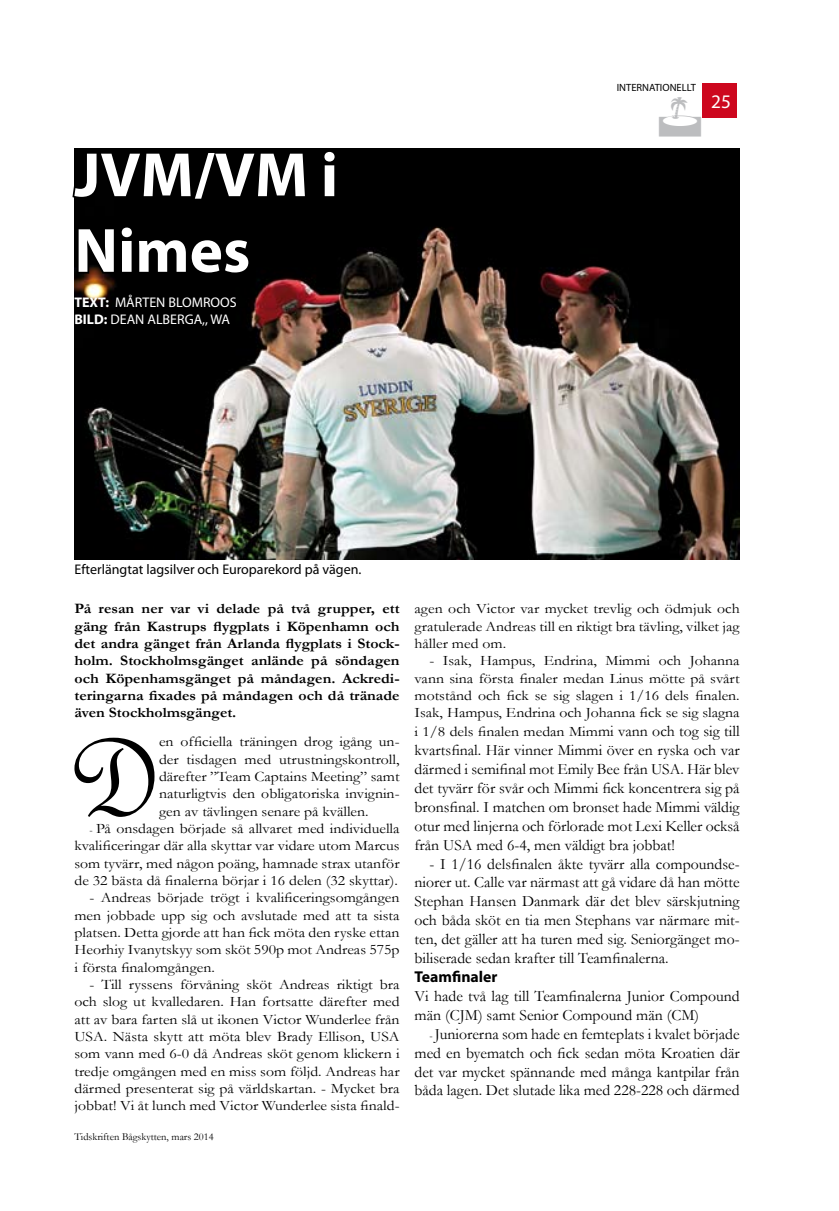
<style>
.page{position:relative;width:839px;height:1211px;background:#fff}
.page>*{position:absolute;margin:0;border:0;box-sizing:border-box;transform-origin:0 0}
.t1{font:120.58px "French Script";color:#000;scale:1.09 1}
.t2{font:700 63px/75.6px "Myriad Pro";color:#fff}
.t3{font:19.25px "Myriad Pro";color:#fff}
.t4{font:15.75px/18.9px "Garamond";color:#000;text-align:justify}
.t5{font:700 15.75px "Myriad Pro";color:#000}
.t6{font:14.53px/17.3px "Garamond";color:#000;text-align:justify;scale:1.09 1}
.t7{font:700 14.53px/17.3px "Garamond";color:#000;text-align:justify;scale:1.09 1}
.t8{font:14px "Myriad Pro";color:#000}
.t9{font:14px/16.8px "Myriad Pro";color:#fff}
.t10{font:10.5px "Garamond";color:#000}
.t11{font:10.5px "Myriad Pro";color:#000}
.s1{font-weight:700}
.s2{font-size:9.62px}
.s3{font-size:15.75px}
.s4{font-size:10.5px}
</style>
<div class="page">
<div style="left:702px;top:83px;width:35px;height:35px;background:#cd071e"></div>
<img style="left:74px;top:149px;width:665px;height:410px">
<div style="left:72px;top:149px;width:236px;height:54px;background:#000"></div>
<svg style="left:321px;top:148px;width:17px;height:52px"></svg>
<div style="left:75px;top:224px;width:177px;height:52px;background:#000"></div>
<h2 class="t2" style="left:74px;top:135px;width:265px">JVM/VM i<br>Nimes</h2>
<p class="t9" style="left:74px;top:294px;width:164px"><span class="s1">TEXT:</span> MÅRTEN BLOMROOS<br><span class="s1">BILD:</span> DEAN ALBERGA,, WA</p>
<p class="t11" style="left:616px;top:81px;width:81px">INTERNATIONELLT</p>
<h3 class="t3" style="left:711px;top:90px;width:21px">25</h3>
<p class="t8" style="left:74px;top:560px;width:288px">Efterlängtat lagsilver och Europarekord på vägen.</p>
<p class="t7" style="left:74px;top:600px;width:300px">På resan ner var vi delade på två grupper, ett gäng från Kastrups flygplats i Köpenhamn och det andra gänget från Arlanda flygplats i Stock&shy;holm. Stockholmsgänget anlände på söndagen och Köpenhamsgänget på måndagen. Ackredi&shy;teringarna fixades på måndagen och då tränade även Stockholmsgänget.</p>
<h1 class="t1" style="left:67px;top:705px;width:86px">D</h1>
<p class="t6" style="left:159px;top:732px;width:222px">en officiella träningen drog igång un&shy;der tisdagen med utrustningskontroll, därefter ”Team Captains Meeting” samt naturligtvis den obligatoriska invignin&shy;gen av tävlingen senare på kvällen.</p>
<p class="t6" style="left:74px;top:819px;width:300px;text-indent:15px"><span class="s2">-</span> På onsdagen började så allvaret med individuella kvalificeringar där alla skyttar var vidare utom Marcus som tyvärr, med någon poäng, hamnade strax utanför de 32 bästa då finalerna börjar i 16 delen (32 skyttar).</p>
<p class="t6" style="left:74px;top:888px;width:300px;text-indent:15px">- Andreas började trögt i kvalificeringsomgången men jobbade upp sig och avslutade med att ta sista platsen. Detta gjorde att han fick möta den ryske ettan Heorhiy Ivanytskyy som sköt 590p mot Andreas 575p i första finalomgången.</p>
<p class="t6" style="left:74px;top:975px;width:300px;text-indent:15px">- Till ryssens förvåning sköt Andreas riktigt bra och slog ut kvalledaren. Han fortsatte därefter med att av bara farten slå ut ikonen Victor Wunderlee från USA. Nästa skytt att möta blev Brady Ellison, USA som vann med 6-0 då Andreas sköt genom klickern i tredje omgången med en miss som följd. Andreas har därmed presenterat sig på världskartan. - Mycket bra jobbat! Vi åt lunch med Victor Wunderlee sista finald-</p>
<p class="t10" style="left:74px;top:1129px;width:141px">Tidskriften Bågskytten, mars 2014</p>
<p class="t6" style="left:414px;top:599px;width:300px">agen och Victor var mycket trevlig och ödmjuk och gratulerade Andreas till en riktigt bra tävling, vilket jag håller med om.</p>
<p class="t6" style="left:414px;top:651px;width:300px;text-indent:15px">- Isak, Hampus, Endrina, Mimmi och Johanna vann sina första finaler medan Linus mötte på svårt motstånd och fick se sig slagen i 1/16 dels finalen.<br>Isak, Hampus, Endrina och Johanna fick se sig slagna</p>
<p class="t6" style="left:414px;top:722px;width:300px">i 1/8 dels finalen medan Mim<span class="s3">mi vann och tog sig till</span></p>
<p class="t4" style="left:414px;top:740px;width:326px">kvartsfinal. Här vinner Mimmi över en ryska och var därmed i semifinal mot Emily Bee från USA. Här blev det tyvärr för svår och Mimmi fick koncentrera sig på bronsfinal. I matchen om bronset hade Mimmi väldig otur med linjerna och förlorade mot Lexi Keller också från USA med 6-4, men väldigt bra jobbat!</p>
<p class="t4" style="left:414px;top:853px;width:326px;text-indent:15px">- I 1/16 delsfinalen åkte tyvärr alla compoundse&shy;niorer ut. Calle var närmast att gå vidare då han mötte Stephan Hansen Danmark där det blev särskjutning och båda sköt en tia men Stephans var närmare mit&shy;ten, det gäller att ha turen med sig. Seniorgänget mo&shy;biliserade sedan krafter till Teamfinalerna.</p>
<p class="t5" style="left:414px;top:966px;width:84px">Teamfinaler</p>
<p class="t4" style="left:414px;top:986px;width:326px">Vi hade två lag till Teamfinalerna Junior Compound män (CJM) samt Senior Compound män (CM)</p>
<p class="t4" style="left:414px;top:1023px;width:326px;text-indent:15px"><span class="s4">-</span> Juniorerna som hade en femteplats i kvalet började med en byematch och fick sedan möta Kroatien där det var mycket spännande med många kantpilar från båda lagen. Det slutade lika med 228-228 och därmed</p>
</div>
